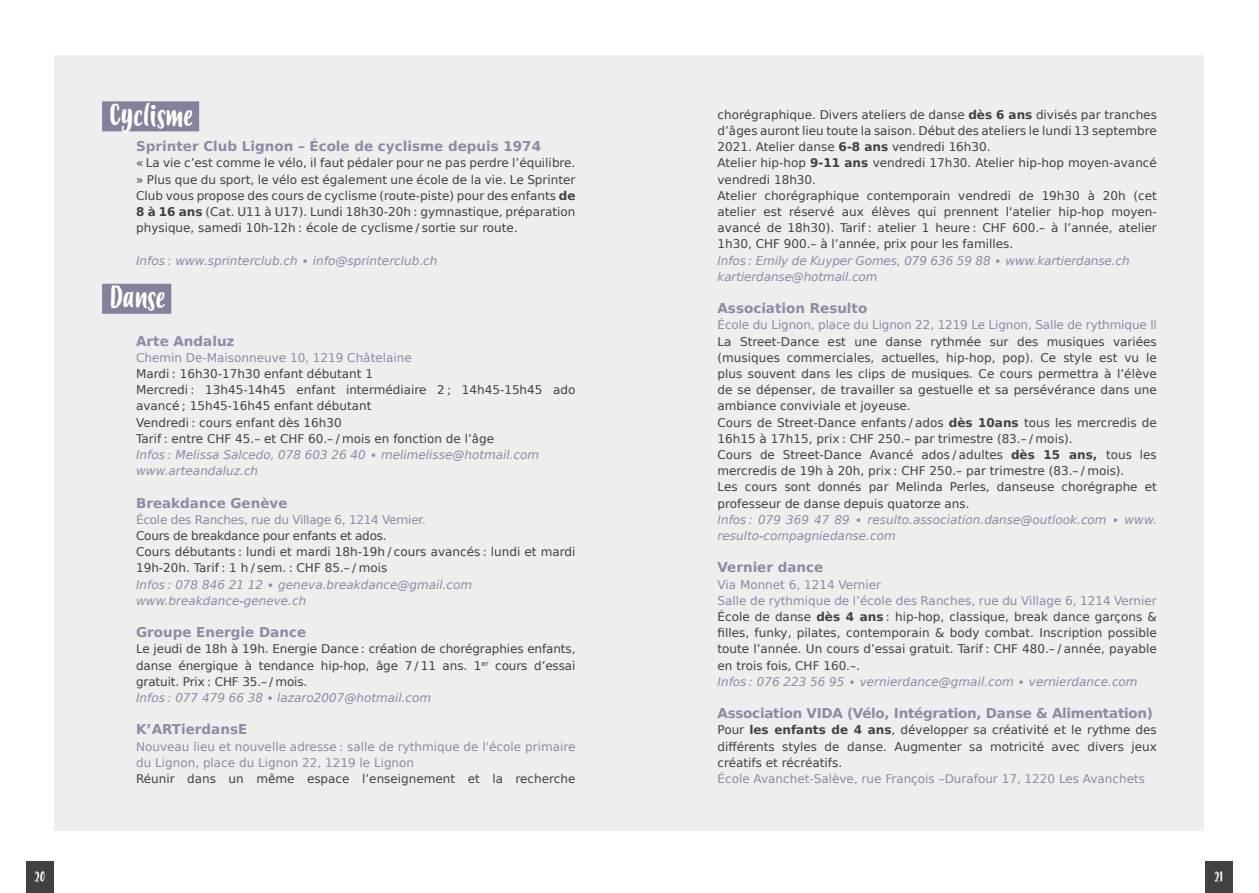
<style>
.page{position:relative;width:1259px;height:893px;background:#fff}
.page>*{position:absolute;margin:0;border:0;box-sizing:border-box;transform-origin:0 0}
.Sous-Rubrique{font:30px "Budidaya";color:#fff}
.Titre_Association_ga{font:700 13.5px "DejaVu Sans";color:#8f8aa4}
.Titre_Association_ga-2{font:700 13.5px "DejaVu Sans";letter-spacing:-.02em;color:#8f8aa4}
.Texte_Présentation{font:700 13.5px "DejaVu Sans";color:#8f8aa4}
.t1{font:13.5px "Budidaya";color:#fff}
.Texte_Présentation-2{font:12px/16.2px "DejaVu Sans";color:#414042;text-align:justify}
.Texte_Présentation-3{font:italic 12px/16.2px "DejaVu Sans";color:#8f8aa4}
.Texte_Présentation-4{font:12px/16.2px "DejaVu Sans";color:#8f8aa4}
.Texte_Présentation-5{font:12px "DejaVu Sans";letter-spacing:-.02em;color:#8f8aa4}
.Texte_Présentation-6{font:12px "DejaVu Sans";letter-spacing:-.02em;color:#414042}
.s1{font-weight:700}
</style>
<div class="page">
<div style="left:1205px;top:862px;width:27px;height:31px;background:#414042"></div>
<div style="left:26px;top:862px;width:28px;height:31px;background:#414042"></div>
<div style="left:55px;top:55px;width:1149px;height:776px;background:#efedee"></div>
<div style="left:102px;top:101px;width:97px;height:30px;background:#86809b"></div>
<div style="left:102px;top:284px;width:69px;height:30px;background:#86809b"></div>
<p class="Sous-Rubrique" style="left:109px;top:98px;width:85px">Cyclisme</p>
<p class="Titre_Association_ga" style="left:136px;top:135px;width:406px">Sprinter Club Lignon – École de cyclisme depuis 1974</p>
<p class="Texte_Présentation-2" style="left:136px;top:155px;width:441px">« La vie cʼest comme le vélo, il faut pédaler pour ne pas perdre lʼéquilibre. » Plus que du sport, le vélo est également une école de la vie. Le Sprinter Club vous propose des cours de cyclisme (route-piste) pour des enfants <span class="s1">de 8 à 16 ans</span> (Cat. U11 à U17). Lundi 18h30-20h : gymnastique, préparation physique, samedi 10h-12h : école de cyclisme / sortie sur route.</p>
<p class="Texte_Présentation-3" style="left:136px;top:252px;width:303px">Infos : www.sprinterclub.ch ∙ info@sprinterclub.ch</p>
<p class="Sous-Rubrique" style="left:109px;top:281px;width:57px">Danse</p>
<p class="Titre_Association_ga" style="left:136px;top:330px;width:100px">Arte Andaluz</p>
<p class="Texte_Présentation-4" style="left:136px;top:349px;width:277px">Chemin De-Maisonneuve 10, 1219 Châtelaine</p>
<p class="Texte_Présentation-2" style="left:136px;top:365px;width:238px">Mardi : 16h30-17h30 enfant débutant 1</p>
<p class="Texte_Présentation-2" style="left:136px;top:382px;width:441px">Mercredi : 13h45-14h45 enfant intermédiaire 2 ; 14h45-15h45 ado avancé ; 15h45-16h45 enfant débutant</p>
<p class="Texte_Présentation-2" style="left:136px;top:414px;width:207px">Vendredi : cours enfant dès 16h30</p>
<p class="Texte_Présentation-2" style="left:136px;top:430px;width:360px">Tarif : entre CHF 45.– et CHF 60.– / mois en fonction de l’âge</p>
<p class="Texte_Présentation-3" style="left:136px;top:447px;width:405px">Infos : Melissa Salcedo, 078 603 26 40 ∙ melimelisse@hotmail.com</p>
<p class="Texte_Présentation-3" style="left:136px;top:463px;width:124px">www.arteandaluz.ch</p>
<p class="Titre_Association_ga" style="left:136px;top:492px;width:153px">Breakdance Genève</p>
<p class="Texte_Présentation-5" style="left:136px;top:510px;width:291px">École des Ranches, rue du Village 6, 1214 Vernier.</p>
<p class="Texte_Présentation-6" style="left:136px;top:526px;width:252px">Cours de breakdance pour enfants et ados.</p>
<p class="Texte_Présentation-2" style="left:136px;top:544px;width:441px">Cours débutants : lundi et mardi 18h-19h / cours avancés : lundi et mardi<br>19h-20h. Tarif : 1 h / sem. : CHF 85.– / mois</p>
<p class="Texte_Présentation-3" style="left:136px;top:576px;width:337px">Infos : 078 846 21 12 ∙ geneva.breakdance@gmail.com</p>
<p class="Texte_Présentation-3" style="left:136px;top:592px;width:172px">www.breakdance-geneve.ch</p>
<p class="Titre_Association_ga" style="left:136px;top:621px;width:172px">Groupe Energie Dance</p>
<p class="Texte_Présentation-2" style="left:136px;top:641px;width:441px">Le jeudi de 18h à 19h. Energie Dance : création de chorégraphies enfants, danse énergique à tendance hip-hop, âge 7 / 11 ans. 1<sup>er</sup> cours d’essai gratuit. Prix : CHF 35.– / mois.</p>
<p class="Texte_Présentation-3" style="left:136px;top:690px;width:297px">Infos : 077 479 66 38 ∙ lazaro2007@hotmail.com</p>
<p class="Titre_Association_ga" style="left:136px;top:719px;width:113px">K’ARTierdansE</p>
<p class="Texte_Présentation-4" style="left:136px;top:738px;width:441px">Nouveau lieu et nouvelle adresse : salle de rythmique de l'école primaire du Lignon, place du Lignon 22, 1219 le Lignon</p>
<p class="Texte_Présentation-2" style="left:136px;top:770px;width:441px">Réunir dans un même espace l’enseignement et la recherche</p>
<p class="Texte_Présentation-2" style="left:717px;top:106px;width:441px">chorégraphique. Divers ateliers de danse <span class="s1">dès 6 ans</span> divisés par tranches d’âges auront lieu toute la saison. Début des ateliers le lundi 13 septembre 2021. Atelier danse <span class="s1">6-8 ans</span> vendredi 16h30.</p>
<p class="Texte_Présentation-2" style="left:717px;top:155px;width:441px">Atelier hip-hop <span class="s1">9-11 ans</span> vendredi 17h30. Atelier hip-hop moyen-avancé vendredi 18h30.</p>
<p class="Texte_Présentation-2" style="left:717px;top:187px;width:441px">Atelier chorégraphique contemporain vendredi de 19h30 à 20h (cet atelier est réservé aux élèves qui prennent l'atelier hip-hop moyen&shy;avancé de 18h30). Tarif : atelier 1 heure : CHF 600.– à l’année, atelier 1h30, CHF 900.– à l’année, prix pour les familles.</p>
<p class="Texte_Présentation-3" style="left:717px;top:252px;width:413px">Infos : Emily de Kuyper Gomes, 079 636 59 88 ∙ www.kartierdanse.ch kartierdanse@hotmail.com</p>
<p class="Texte_Présentation" style="left:717px;top:297px;width:151px">Association Resulto</p>
<p class="Texte_Présentation-4" style="left:717px;top:317px;width:441px">École du Lignon, place du Lignon 22, 1219 Le Lignon, Salle de rythmique ll</p>
<p class="Texte_Présentation-2" style="left:717px;top:333px;width:441px">La Street-Dance est une danse rythmée sur des musiques variées (musiques commerciales, actuelles, hip-hop, pop). Ce style est vu le plus souvent dans les clips de musiques. Ce cours permettra à l’élève de se dépenser, de travailler sa gestuelle et sa persévérance dans une ambiance conviviale et joyeuse.</p>
<p class="Texte_Présentation-2" style="left:717px;top:414px;width:441px">Cours de Street-Dance enfants / ados <span class="s1">dès 10ans</span> tous les mercredis de<br>16h15 à 17h15, prix : CHF 250.– par trimestre (83.– / mois).</p>
<p class="Texte_Présentation-2" style="left:717px;top:446px;width:441px">Cours de Street-Dance Avancé ados / adultes <span class="s1">dès 15 ans,</span> tous les mercredis de 19h à 20h, prix : CHF 250.– par trimestre (83.– / mois).</p>
<p class="Texte_Présentation-2" style="left:717px;top:479px;width:441px">Les cours sont donnés par Melinda Perles, danseuse chorégraphe et professeur de danse depuis quatorze ans.</p>
<p class="Texte_Présentation-3" style="left:717px;top:511px;width:441px">Infos : 079 369 47 89 ∙ resulto.association.danse@outlook.com ∙ www. resulto-compagniedanse.com</p>
<p class="Titre_Association_ga" style="left:717px;top:557px;width:107px">Vernier dance</p>
<p class="Texte_Présentation-4" style="left:717px;top:576px;width:165px">Via Monnet 6, 1214 Vernier</p>
<p class="Texte_Présentation-4" style="left:717px;top:592px;width:441px">Salle de rythmique de l’école des Ranches, rue du Village 6, 1214 Vernier</p>
<p class="Texte_Présentation-2" style="left:717px;top:608px;width:441px">École de danse <span class="s1">dès 4 ans</span> : hip-hop, classique, break dance garçons &amp; filles, funky, pilates, contemporain &amp; body combat. Inscription possible toute l’année. Un cours d’essai gratuit. Tarif : CHF 480.– / année, payable en trois fois, CHF 160.–.</p>
<p class="Texte_Présentation-3" style="left:717px;top:673px;width:421px">Infos : 076 223 56 95 ∙ vernierdance@gmail.com ∙ vernierdance.com</p>
<p class="Titre_Association_ga-2" style="left:717px;top:702px;width:437px">Association VIDA (Vélo, Intégration, Danse &amp; Alimentation)</p>
<p class="Texte_Présentation-2" style="left:717px;top:722px;width:441px">Pour <span class="s1">les enfants de 4 ans</span>, développer sa créativité et le rythme des différents styles de danse. Augmenter sa motricité avec divers jeux créatifs et récréatifs.</p>
<p class="Texte_Présentation-4" style="left:717px;top:770px;width:429px">École Avanchet-Salève, rue François –Durafour 17, 1220 Les Avanchets</p>
<p class="t1" style="left:35px;top:869px;width:12px">20</p>
<p class="t1" style="left:1214px;top:869px;width:10px">21</p>
</div>
